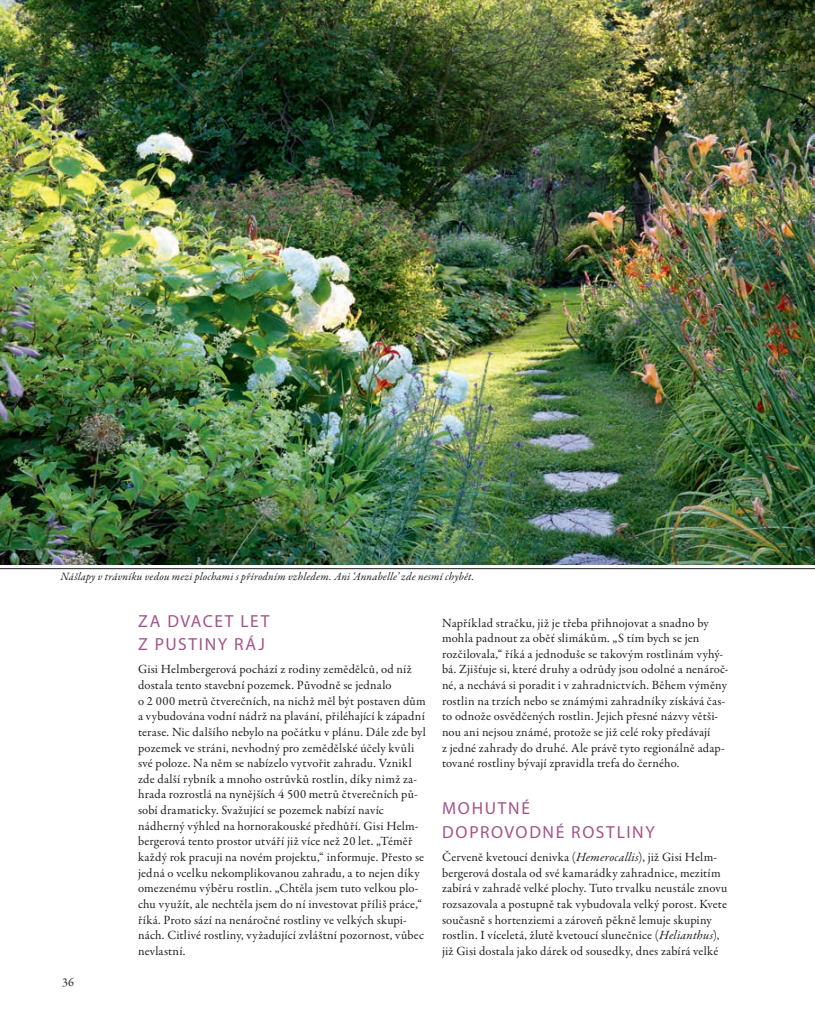
<style>
.page{position:relative;width:815px;height:1028px;background:#fff}
.page>*{position:absolute;margin:0;border:0;box-sizing:border-box;transform-origin:0 0}
.t1{font:17.5px/23.4px "Myriad Pro";letter-spacing:.095em;color:#a3538a}
.t2{font:12.62px/15.6px "Garamond Premr Pro";letter-spacing:.015em;color:#231f20}
.t3{font:12px "Garamond Premr Pro";color:#231f20}
.t4{font:italic 11.25px "Garamond Premr Pro";letter-spacing:.015em;color:#231f20}
.s1{font-style:italic}
</style>
<div class="page">
<img style="left:0;top:0;width:815px;height:564px">
<hr style="left:0;top:568px;width:815px;height:1px;background:#231f20">
<p class="t4" style="left:60px;top:569px;width:416px">Nášlapy v trávníku vedou mezi plochami s přírodním vzhledem. Ani ‘Annabelle’ zde nesmí chybět.</p>
<p class="t1" style="left:138px;top:608px;width:133px">ZA DVACET LET<br>Z PUSTINY RÁJ</p>
<p class="t2" style="left:138px;top:662px;width:289px">Gisi Helmbergerová pochází z rodiny zemědělců, od níž dostala tento stavební pozemek. Původně se jednalo<br>o 2 000 metrů čtverečních, na nichž měl být postaven dům a vybudována vodní nádrž na plavání, přiléhající k západní terase. Nic dalšího nebylo na počátku v plánu. Dále zde byl pozemek ve stráni, nevhodný pro zemědělské účely kvůli své poloze. Na něm se nabízelo vytvořit zahradu. Vznikl zde další rybník a mnoho ostrůvků rostlin, díky nimž za&shy;hrada rozrostlá na nynějších 4 500 metrů čtverečních pů&shy;sobí dramaticky. Svažující se pozemek nabízí navíc nádherný výhled na hornorakouské předhůří. Gisi Helm&shy;bergerová tento prostor utváří již více než 20 let. „Téměř každý rok pracuji na novém projektu,“ informuje. Přesto se jedná o vcelku nekomplikovanou zahradu, a to nejen díky omezenému výběru rostlin. „Chtěla jsem tuto velkou plo&shy;chu využít, ale nechtěla jsem do ní investovat příliš práce,“ říká. Proto sází na nenáročné rostliny ve velkých skupi&shy;nách. Citlivé rostliny, vyžadující zvláštní pozornost, vůbec nevlastní.</p>
<p class="t2" style="left:442px;top:615px;width:288px">Například stračku, již je třeba přihnojovat a snadno by mohla padnout za oběť slimákům. „S tím bych se jen rozčilovala,“ říká a jednoduše se takovým rostlinám vyhý&shy;bá. Zjišťuje si, které druhy a odrůdy jsou odolné a nenároč&shy;né, a nechává si poradit i v zahradnictvích. Během výměny rostlin na trzích nebo se známými zahradníky získává čas&shy;to odnože osvědčených rostlin. Jejich přesné názvy větši&shy;nou ani nejsou známé, protože se již celé roky předávají<br>z jedné zahrady do druhé. Ale právě tyto regionálně adap&shy;tované rostliny bývají zpravidla trefa do černého.</p>
<p class="t1" style="left:442px;top:796px;width:214px">MOHUTNÉ<br>DOPROVODNÉ ROSTLINY</p>
<p class="t2" style="left:442px;top:849px;width:287px">Červeně kvetoucí denivka (<span class="s1">Hemerocallis</span>), již Gisi Helm&shy;bergerová dostala od své kamarádky zahradnice, mezitím zabírá v zahradě velké plochy. Tuto trvalku neustále znovu rozsazovala a postupně tak vybudovala velký porost. Kvete současně s hortenziemi a zároveň pěkně lemuje skupiny rostlin. I víceletá, žlutě kvetoucí slunečnice (<span class="s1">Helianthus</span>), již Gisi dostala jako dárek od sousedky, dnes zabírá velké</p>
<p class="t3" style="left:62px;top:975px;width:13px">36</p>
</div>
